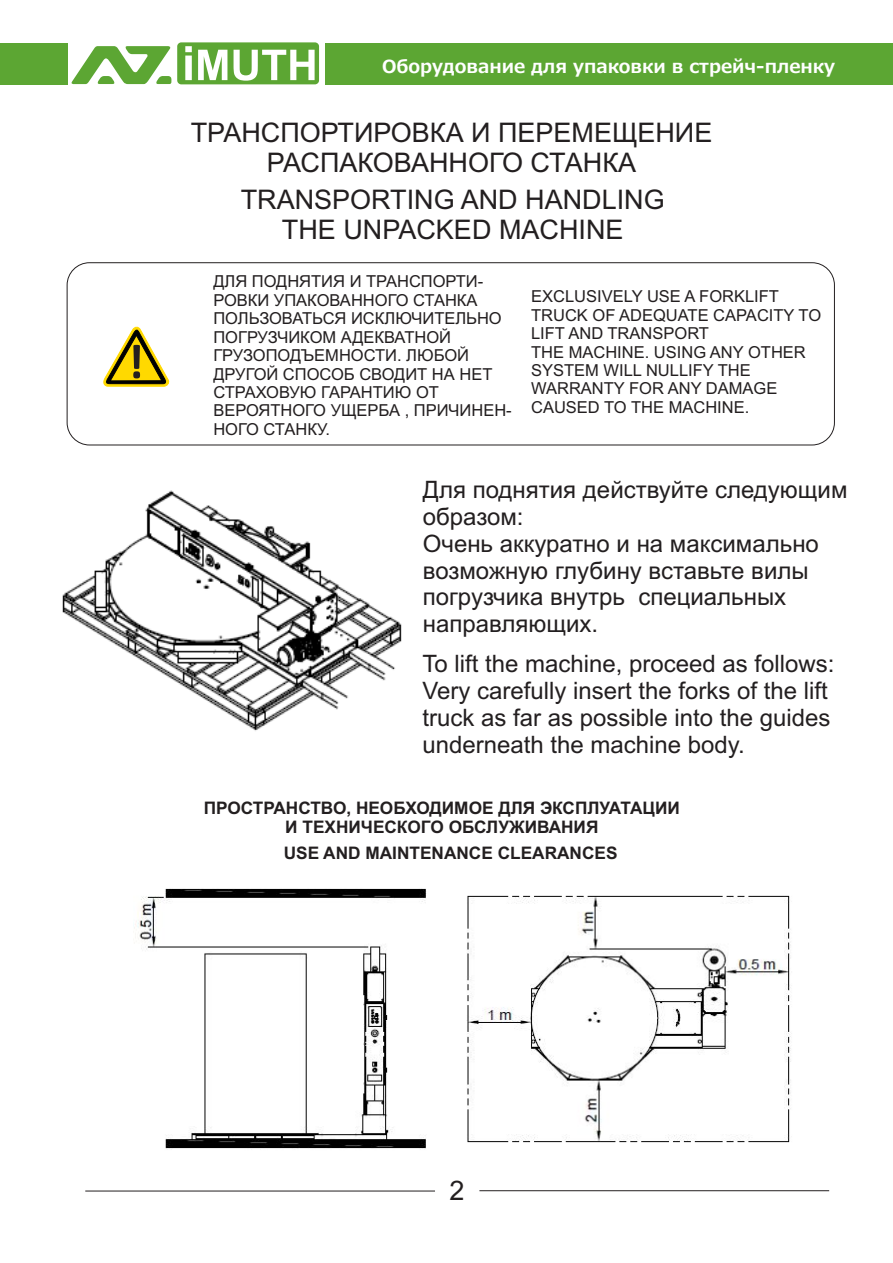
<style>
.page{position:relative;width:893px;height:1263px;background:#fff}
.page>*{position:absolute;margin:0;border:0;box-sizing:border-box;transform-origin:0 0}
.t1{font:27px/30.2px "Arial";color:#231f20;text-align:center}
.t2{font:24px/26.8px "Arial";color:#231f20}
.t3{font:700 18px "Meiryo";color:#fff}
.t4{font:700 17.25px/19.2px "Arial";color:#231f20;text-align:center}
.t5{font:16.5px/18.5px "Arial";color:#231f20}
</style>
<div class="page">
<svg style="left:71px;top:42px;width:248px;height:42px"></svg>
<div style="left:0;top:43px;width:67px;height:41px;background:#5ca633"></div>
<div style="left:325px;top:43px;width:568px;height:41px;background:#5ca633"></div>
<div style="left:67px;top:262px;width:768px;height:183px;border:1px solid #231f20;border-radius:22px"></div>
<svg style="left:103px;top:326px;width:67px;height:61px"></svg>
<img style="left:62px;top:490px;width:340px;height:241px">
<hr style="left:85px;top:1190px;width:350px;height:1px;background:#231f20">
<hr style="left:479px;top:1190px;width:350px;height:1px;background:#231f20">
<img style="left:135px;top:888px;width:656px;height:262px">
<p class="t3" style="left:382px;top:57px;width:455px">Оборудование для упаковки в стрейч-пленку</p>
<h1 class="t1" style="left:191px;top:120px;width:523px">ТРАНСПОРТИРОВКА И ПЕРЕМЕЩЕНИЕ<br>РАСПАКОВАННОГО СТАНКА</h1>
<h1 class="t1" style="left:241px;top:187px;width:426px">TRANSPORTING AND HANDLING<br>THE UNPACKED MACHINE</h1>
<p class="t5" style="left:213px;top:274px;width:300px">ДЛЯ ПОДНЯТИЯ И ТРАНСПОРТИ-<br>РОВКИ УПАКОВАННОГО СТАНКА<br>ПОЛЬЗОВАТЬСЯ ИСКЛЮЧИТЕЛЬНО<br>ПОГРУЗЧИКОМ АДЕКВАТНОЙ<br>ГРУЗОПОДЪЕМНОСТИ. ЛЮБОЙ<br>ДРУГОЙ СПОСОБ СВОДИТ НА НЕТ<br>СТРАХОВУЮ ГАРАНТИЮ ОТ<br>ВЕРОЯТНОГО УЩЕРБА , ПРИЧИНЕН-<br>НОГО СТАНКУ.</p>
<p class="t5" style="left:531px;top:289px;width:292px">EXCLUSIVELY USE A FORKLIFT<br>TRUCK OF ADEQUATE CAPACITY TO<br>LIFT AND TRANSPORT<br>THE MACHINE. USING ANY OTHER<br>SYSTEM WILL NULLIFY THE<br>WARRANTY FOR ANY DAMAGE<br>CAUSED TO THE MACHINE.</p>
<h2 class="t2" style="left:423px;top:478px;width:426px">Для поднятия действуйте следующим образом:<br>Очень аккуратно и на максимально возможную глубину вставьте вилы погрузчика внутрь специальных направляющих.</h2>
<h2 class="t2" style="left:422px;top:652px;width:414px">To lift the machine, proceed as follows:<br>Very carefully insert the forks of the lift truck as far as possible into the guides underneath the machine body.</h2>
<p class="t4" style="left:204px;top:800px;width:478px">ПРОСТРАНСТВО, НЕОБХОДИМОЕ ДЛЯ ЭКСПЛУАТАЦИИ<br>И ТЕХНИЧЕСКОГО ОБСЛУЖИВАНИЯ</p>
<p class="t4" style="left:284px;top:845px;width:335px">USE AND MAINTENANCE CLEARANCES</p>
<h1 class="t1" style="left:450px;top:1178px;width:17px">2</h1>
</div>
